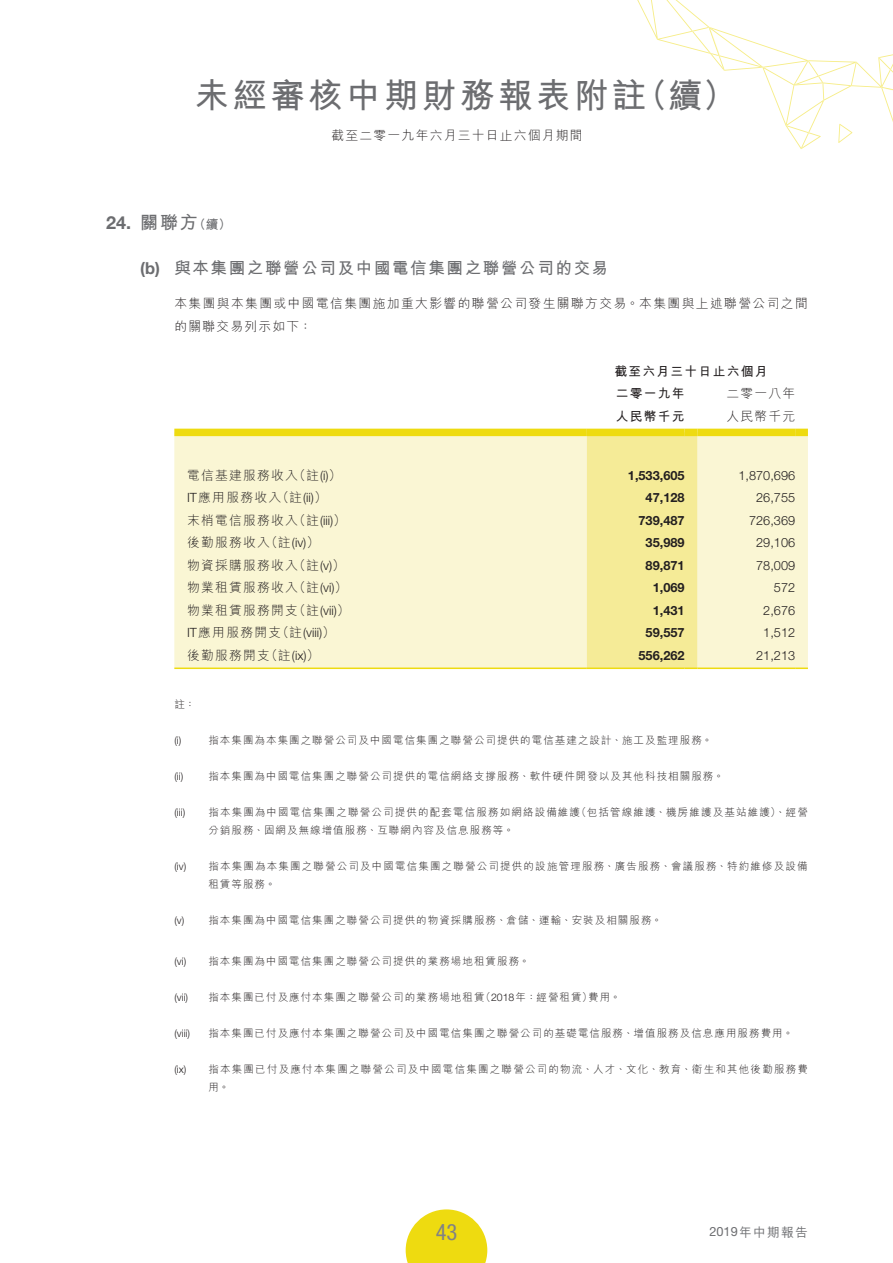
<style>
.page{position:relative;width:893px;height:1263px;background:#fff}
.page>*{position:absolute;margin:0;border:0;box-sizing:border-box;transform-origin:0 0}
.t1{font:700 34.5px "M Hei HK";letter-spacing:.1em;color:#6c6d70}
.t2{font:condensed 22.5px "Helvetica Neue LT Std";color:#808285}
.t3{font:700 18px "Helvetica Neue LT Std";color:#6c6d70}
.t4{font:700 16.5px "M Hei HK";letter-spacing:.1em;color:#6c6d70}
.t5{font:300 12.75px/22.5px "M Hei HK";letter-spacing:.1em;color:#231f20}
.t6{font:700 12.75px "Helvetica Neue LT Std";color:#231f20}
.t7{font:300 12.75px "Helvetica Neue LT Std";color:#231f20}
.t8{font:700 12.75px/22.5px "M Hei HK";letter-spacing:.1em;color:#231f20}
.t9{font:500 12.75px "M Hei HK";letter-spacing:.1em;color:#6c6d70}
.t10{font:300 10.5px/18px "M Hei HK";letter-spacing:.1em;color:#231f20}
.t11{font:300 10.5px "Helvetica Neue LT Std";color:#231f20}
.s1{font-family:"M Hei HK"}
.s2{font-family:"M Hei HK";font-size:12.75px}
.s3{font-family:"Helvetica Neue LT Std"}
.s4{font-family:"Helvetica Neue LT Std";font-weight:400}
</style>
<div class="page">
<svg style="left:406px;top:1209px;width:81px;height:54px"></svg>
<div style="left:174px;top:436px;width:634px;height:231px;background:#faf6d4"></div>
<div style="left:174px;top:429px;width:413px;height:7px;background:#eedb10"></div>
<div style="left:587px;top:429px;width:98px;height:7px;background:#eedb10"></div>
<div style="left:685px;top:429px;width:12px;height:7px;background:#eedb10"></div>
<div style="left:697px;top:429px;width:98px;height:7px;background:#eedb10"></div>
<div style="left:795px;top:429px;width:13px;height:7px;background:#eedb10"></div>
<hr style="left:174px;top:667px;width:413px;height:2px;background:#eedb10">
<div style="left:587px;top:432px;width:110px;height:237px;background:#f5eb97"></div>
<hr style="left:697px;top:667px;width:98px;height:2px;background:#eedb10">
<svg style="left:795px;top:667px;width:13px;height:2px"></svg>
<svg style="left:637px;top:0;width:256px;height:149px"></svg>
<h1 class="t1" style="left:194px;top:70px;width:544px">未經審核中期財務報表附註（續）</h1>
<p class="t5" style="left:331px;top:124px;width:253px">截至二零一九年六月三十日止六個月期間</p>
<h3 class="t3" style="left:106px;top:211px;width:127px">24. <span class="s1">關聯方</span><span class="s2">（續）</span></h3>
<h3 class="t4" style="left:140px;top:256px;width:469px"><span class="s3">(b)</span> 與本集團之聯營公司及中國電信集團之聯營公司的交易</h3>
<p class="t5" style="left:174px;top:292px;width:635px">本集團與本集團或中國電信集團施加重大影響的聯營公司發生關聯方交易。本集團與上述聯營公司之間的關聯交易列示如下：</p>
<p class="t8" style="left:614px;top:359px;width:154px">截至六月三十日止六個月二零一九年</p>
<p class="t5" style="left:726px;top:382px;width:70px">二零一八年</p>
<p class="t8" style="left:616px;top:404px;width:70px">人民幣千元</p>
<p class="t5" style="left:726px;top:404px;width:70px">人民幣千元</p>
<p class="t5" style="left:187px;top:463px;width:156px">電信基建服務收入（註<span class="s3">(i)</span>）</p>
<p class="t6" style="left:628px;top:467px;width:58px">1,533,605</p>
<p class="t7" style="left:738px;top:467px;width:58px">1,870,696</p>
<p class="t5" style="left:187px;top:486px;width:141px"><span class="s3">IT</span>應用服務收入（註<span class="s3">(ii)</span>）</p>
<p class="t6" style="left:646px;top:490px;width:40px">47,128</p>
<p class="t7" style="left:756px;top:490px;width:40px">26,755</p>
<p class="t5" style="left:187px;top:508px;width:160px">末梢電信服務收入（註<span class="s3">(iii)</span>）</p>
<p class="t6" style="left:638px;top:512px;width:48px">739,487</p>
<p class="t7" style="left:749px;top:512px;width:48px">726,369</p>
<p class="t5" style="left:187px;top:531px;width:134px">後勤服務收入（註<span class="s3">(iv)</span>）</p>
<p class="t6" style="left:646px;top:535px;width:40px">35,989</p>
<p class="t7" style="left:756px;top:535px;width:40px">29,106</p>
<p class="t5" style="left:187px;top:553px;width:159px">物資採購服務收入（註<span class="s3">(v)</span>）</p>
<p class="t6" style="left:646px;top:557px;width:40px">89,871</p>
<p class="t7" style="left:756px;top:557px;width:40px">78,009</p>
<p class="t5" style="left:187px;top:576px;width:162px">物業租賃服務收入（註<span class="s3">(vi)</span>）</p>
<p class="t6" style="left:653px;top:580px;width:33px">1,069</p>
<p class="t7" style="left:774px;top:580px;width:23px">572</p>
<p class="t5" style="left:187px;top:598px;width:164px">物業租賃服務開支（註<span class="s3">(vii)</span>）</p>
<p class="t6" style="left:653px;top:602px;width:33px">1,431</p>
<p class="t7" style="left:763px;top:602px;width:33px">2,676</p>
<p class="t5" style="left:187px;top:621px;width:149px"><span class="s3">IT</span>應用服務開支（註<span class="s3">(viii)</span>）</p>
<p class="t6" style="left:646px;top:625px;width:40px">59,557</p>
<p class="t7" style="left:763px;top:625px;width:33px">1,512</p>
<p class="t5" style="left:187px;top:643px;width:134px">後勤服務開支（註<span class="s3">(ix)</span>）</p>
<p class="t6" style="left:638px;top:647px;width:48px">556,262</p>
<p class="t7" style="left:756px;top:647px;width:40px">21,213</p>
<p class="t10" style="left:174px;top:695px;width:22px">註：</p>
<p class="t11" style="left:174px;top:734px;width:9px">(i)</p>
<p class="t10" style="left:208px;top:731px;width:505px">指本集團為本集團之聯營公司及中國電信集團之聯營公司提供的電信基建之設計、施工及監理服務。</p>
<p class="t11" style="left:174px;top:770px;width:10px">(ii)</p>
<p class="t10" style="left:208px;top:767px;width:517px">指本集團為中國電信集團之聯營公司提供的電信網絡支撐服務、軟件硬件開發以及其他科技相關服務。</p>
<p class="t11" style="left:174px;top:806px;width:12px">(iii)</p>
<p class="t10" style="left:208px;top:803px;width:601px">指本集團為中國電信集團之聯營公司提供的配套電信服務如網絡設備維護（包括管線維護、機房維護及基站維護）、經營分銷服務、固網及無線增值服務、互聯網內容及信息服務等。</p>
<p class="t11" style="left:174px;top:860px;width:13px">(iv)</p>
<p class="t10" style="left:208px;top:857px;width:601px">指本集團為本集團之聯營公司及中國電信集團之聯營公司提供的設施管理服務、廣告服務、會議服務、特約維修及設備租賃等服務。</p>
<p class="t10" style="left:174px;top:911px;width:489px"><span class="s3">(v)</span> 指本集團為中國電信集團之聯營公司提供的物資採購服務、倉儲、運輸、安裝及相關服務。</p>
<p class="t11" style="left:174px;top:954px;width:13px">(vi)</p>
<p class="t10" style="left:208px;top:952px;width:323px">指本集團為中國電信集團之聯營公司提供的業務場地租賃服務。</p>
<p class="t11" style="left:174px;top:990px;width:15px">(vii)</p>
<p class="t10" style="left:208px;top:988px;width:414px">指本集團已付及應付本集團之聯營公司的業務場地租賃（<span class="s3">2018</span>年：經營租賃）費用。</p>
<p class="t11" style="left:174px;top:1027px;width:17px">(viii)</p>
<p class="t10" style="left:208px;top:1024px;width:586px">指本集團已付及應付本集團之聯營公司及中國電信集團之聯營公司的基礎電信服務、增值服務及信息應用服務費用。</p>
<p class="t11" style="left:174px;top:1063px;width:14px">(ix)</p>
<p class="t10" style="left:208px;top:1060px;width:601px">指本集團已付及應付本集團之聯營公司及中國電信集團之聯營公司的物流、人才、文化、教育、衛生和其他後勤服務費用。</p>
<h2 class="t2" style="left:436px;top:1219px;width:23px">43</h2>
<p class="t9" style="left:709px;top:1223px;width:100px"><span class="s4">2019</span>年中期報告</p>
</div>
